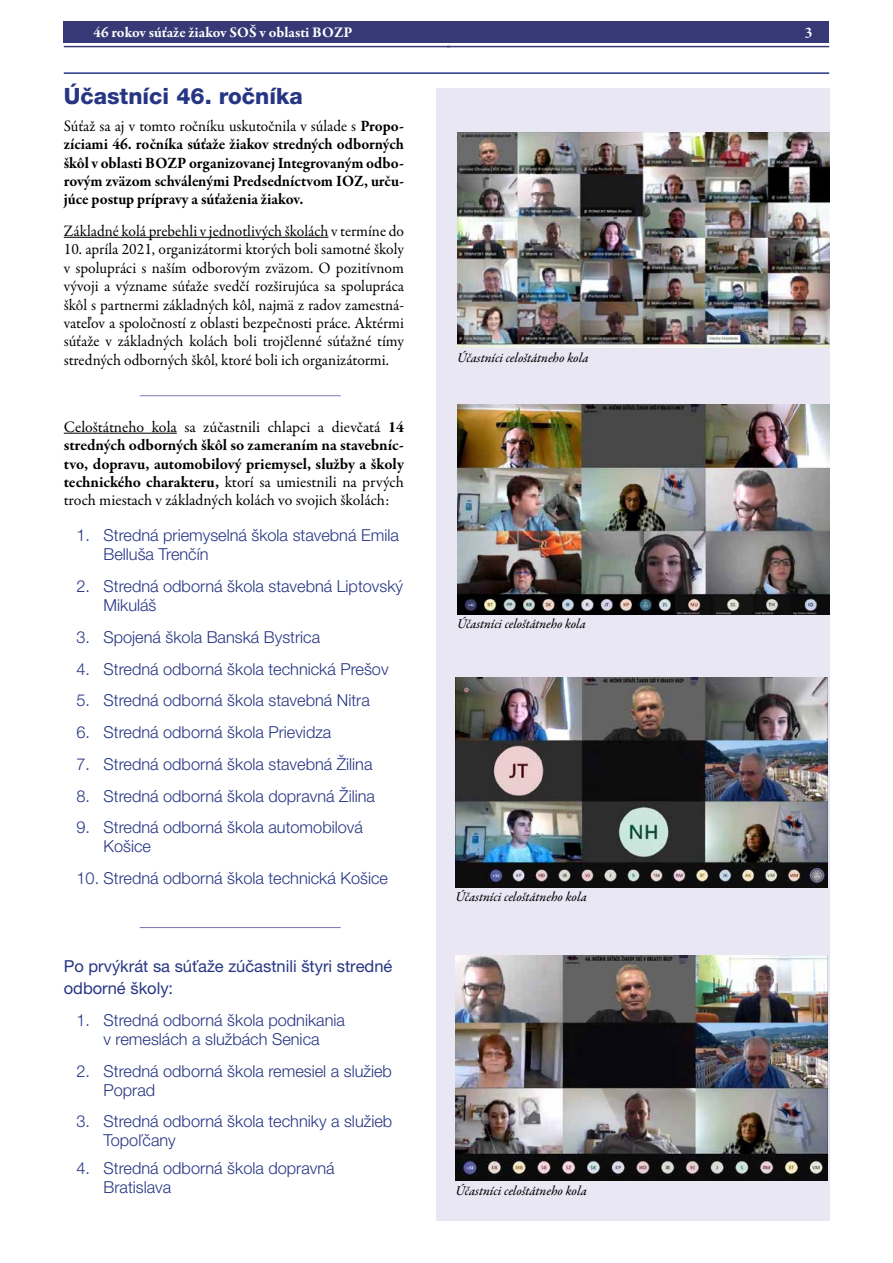
<style>
.page{position:relative;width:893px;height:1263px;background:#fff}
.page>*{position:absolute;margin:0;border:0;box-sizing:border-box;transform-origin:0 0}
.t1{font:800 22.5px "Helvetica Neue LT Pro";color:#273684}
.t2{font:300 16.5px/18.9px "Helvetica Neue LT Pro";color:#273684}
.t3{font:16.5px/22.5px "Helvetica Neue LT Pro";color:#273684}
.t4{font:16.05px/18.5px "Garamond Premr Pro";color:#000;text-align:justify}
.t5{font:700 16.05px/18.5px "Garamond Premr Pro";color:#000;text-align:justify;scale:.96 1}
.t6{font:700 15px "Garamond Premr Pro";color:#fff}
.t7{font:13.5px "Garamond Premr Pro Med It";letter-spacing:-.005em;color:#000}
.s1{font-weight:400}
.s2{font-weight:700}
</style>
<div class="page">
<div style="left:64px;top:21px;width:765px;height:22px;background:#363976"></div>
<hr style="left:64px;top:46px;width:386px;height:1px;background:#363976">
<hr style="left:447px;top:46px;width:382px;height:1px;background:#363976">
<hr style="left:64px;top:72px;width:765px;height:2px;background:#273684">
<hr style="left:64px;top:237px;width:264px;height:1px;background:#000">
<hr style="left:64px;top:433px;width:113px;height:1px;background:#000">
<hr style="left:140px;top:395px;width:201px;height:1px;background:#7a79b1">
<hr style="left:140px;top:927px;width:201px;height:1px;background:#7a79b1">
<div style="left:436px;top:88px;width:393px;height:1132px;background:#e9e7f4"></div>
<img style="left:457px;top:133px;width:372px;height:214px">
<img style="left:457px;top:405px;width:372px;height:209px">
<img style="left:455px;top:678px;width:373px;height:209px">
<img style="left:455px;top:955px;width:373px;height:226px">
<p class="t6" style="left:94px;top:23px;width:261px">46 rokov súťaže žiakov SOŠ v oblasti BOZP</p>
<p class="t6" style="left:805px;top:23px;width:9px">3</p>
<h1 class="t1" style="left:64px;top:82px;width:240px">Účastníci 46. ročníka</h1>
<p class="t5" style="left:64px;top:117px;width:356px"><span class="s1">Súťaž sa aj v tomto ročníku uskutočnila v súlade s</span> Propo‑ zíciami 46. ročníka súťaže žiakov stredných odborných škôl v oblasti BOZP organizovanej Integrovaným odbo‑ rovým zväzom schválenými Predsedníctvom IOZ, urču‑ júce postup prípravy a súťaženia žiakov.</p>
<p class="t4" style="left:64px;top:222px;width:342px">Základné kolá prebehli v jednotlivých školách v termíne do</p>
<p class="t4" style="left:64px;top:240px;width:342px">10. apríla 2021, organizátormi ktorých boli samotné školy v spolupráci s naším odborovým zväzom. O pozitívnom vývoji a význame súťaže svedčí rozširujúca sa spolupráca škôl s partnermi základných kôl, najmä z radov zamestná&shy;vateľov a spoločností z oblasti bezpečnosti práce. Aktérmi súťaže v základných kolách boli trojčlenné súťažné tímy stredných odborných škôl, ktoré boli ich organizátormi.</p>
<p class="t4" style="left:64px;top:418px;width:342px">Celoštátneho kola sa zúčastnili chlapci a dievčatá <span class="s2">14 stredných odborných škôl so zameraním na stavebníc‑ tvo, dopravu, automobilový priemysel, služby a školy technického charakteru,</span> ktorí sa umiestnili na prvých troch miestach v základných kolách vo svojich školách:</p>
<p class="t2" style="left:104px;top:526px;width:297px;text-indent:-27px">1. Stredná priemyselná škola stavebná Emila<br>Belluša Trenčín</p>
<p class="t2" style="left:104px;top:576px;width:301px;text-indent:-27px">2. Stredná odborná škola stavebná Liptovský<br>Mikuláš</p>
<p class="t2" style="left:77px;top:627px;width:245px">3. Spojená škola Banská Bystrica</p>
<p class="t2" style="left:77px;top:659px;width:314px">4. Stredná odborná škola technická Prešov</p>
<p class="t2" style="left:77px;top:691px;width:295px">5. Stredná odborná škola stavebná Nitra</p>
<p class="t2" style="left:77px;top:722px;width:256px">6. Stredná odborná škola Prievidza</p>
<p class="t2" style="left:77px;top:754px;width:297px">7. Stredná odborná škola stavebná Žilina</p>
<p class="t2" style="left:77px;top:786px;width:300px">8. Stredná odborná škola dopravná Žilina</p>
<p class="t2" style="left:104px;top:817px;width:261px;text-indent:-27px">9. Stredná odborná škola automobilová<br>Košice</p>
<p class="t2" style="left:77px;top:868px;width:313px">10. Stredná odborná škola technická Košice</p>
<p class="t3" style="left:64px;top:954px;width:330px">Po prvýkrát sa súťaže zúčastnili štyri stredné odborné školy:</p>
<p class="t2" style="left:77px;top:1010px;width:270px;text-align:center">1. Stredná odborná škola podnikania v remeslách a službách Senica</p>
<p class="t2" style="left:104px;top:1061px;width:290px;text-indent:-27px">2. Stredná odborná škola remesiel a služieb<br>Poprad</p>
<p class="t2" style="left:104px;top:1112px;width:290px;text-indent:-27px">3. Stredná odborná škola techniky a služieb<br>Topoľčany</p>
<p class="t2" style="left:104px;top:1158px;width:233px;text-indent:-27px">4. Stredná odborná škola dopravná<br>Bratislava</p>
<p class="t7" style="left:457px;top:349px;width:133px">Účastníci celoštátneho kola</p>
<p class="t7" style="left:457px;top:615px;width:130px">Účastníci celoštátneho kola</p>
<p class="t7" style="left:455px;top:888px;width:133px">Účastníci celoštátneho kola</p>
<p class="t7" style="left:455px;top:1182px;width:133px">Účastníci celoštátneho kola</p>
</div>
